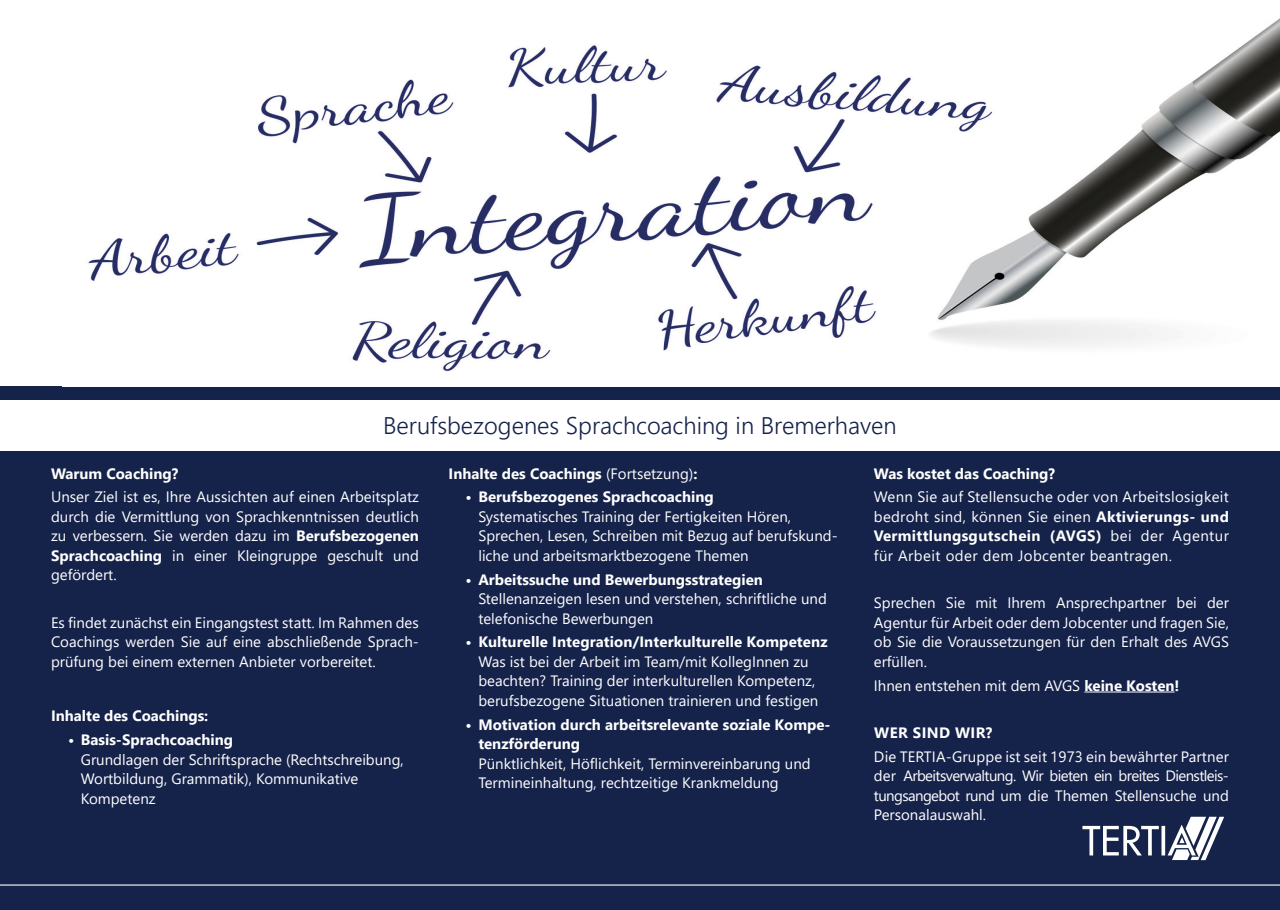
<style>
.page{position:relative;width:1280px;height:910px;background:#fff}
.page>*{position:absolute;margin:0;border:0;box-sizing:border-box;transform-origin:0 0}
.t1{font:300 24px "Segoe UI";color:#15224a}
.t2{font:15px/19.5px "Segoe UI";color:#fff;text-align:justify}
.t3{font:700 15px/19.5px "Segoe UI";color:#fff}
.t4{font:700 15px "Segoe UI";letter-spacing:.035em;color:#fff}
.s1{font-weight:700}
.s2{font-weight:400}
</style>
<div class="page">
<div style="left:0;top:387px;width:1280px;height:523px;background:#15224a"></div>
<hr style="left:0;top:884px;width:1280px;height:2px;background:#fff">
<svg style="left:1082px;top:817px;width:142px;height:43px"></svg>
<div style="left:0;top:400px;width:1280px;height:51px;background:#fff"></div>
<img style="left:88px;top:18px;width:1192px;height:354px">
<hr style="left:1084px;top:692px;width:90px;height:1px;background:#fff">
<h1 class="t1" style="left:383px;top:403px;width:515px">Berufsbezogenes Sprachcoaching in Bremerhaven</h1>
<p class="t3" style="left:51px;top:462px;width:129px">Warum Coaching?</p>
<p class="t2" style="left:51px;top:486px;width:369px">Unser Ziel ist es, Ihre Aussichten auf einen Arbeitsplatz durch die Vermittlung von Sprachkenntnissen deutlich zu verbessern. Sie werden dazu im <span class="s1">Berufsbezogenen Sprachcoaching</span> in einer Kleingruppe geschult und gefördert.</p>
<p class="t2" style="left:51px;top:611px;width:369px">Es findet zunächst ein Eingangstest statt. Im Rahmen des Coachings werden Sie auf eine abschließende Sprach&shy;prüfung bei einem externen Anbieter vorbereitet.</p>
<p class="t3" style="left:51px;top:705px;width:159px">Inhalte des Coachings:</p>
<p class="t3" style="left:68px;top:729px;width:167px">• Basis-Sprachcoaching</p>
<p class="t2" style="left:81px;top:748px;width:325px;text-align:left">Grundlagen der Schriftsprache (Rechtschreibung,<br>Wortbildung, Grammatik), Kommunikative<br>Kompetenz</p>
<p class="t3" style="left:449px;top:462px;width:250px">Inhalte des Coachings <span class="s2">(Fortsetzung)</span>:</p>
<p class="t3" style="left:466px;top:486px;width:250px">• Berufsbezogenes Sprachcoaching</p>
<p class="t2" style="left:478px;top:505px;width:361px;text-align:left">Systematisches Training der Fertigkeiten Hören,<br>Sprechen, Lesen, Schreiben mit Bezug auf berufskund&shy;liche und arbeitsmarktbezogene Themen</p>
<p class="t3" style="left:466px;top:568px;width:299px">• Arbeitssuche und Bewerbungsstrategien</p>
<p class="t2" style="left:478px;top:588px;width:350px">Stellenanzeigen lesen und verstehen, schriftliche und telefonische Bewerbungen</p>
<p class="t3" style="left:466px;top:631px;width:363px">• Kulturelle Integration/Interkulturelle Kompetenz</p>
<p class="t2" style="left:478px;top:650px;width:341px;text-align:left">Was ist bei der Arbeit im Team/mit KollegInnen zu beachten? Training der interkulturellen Kompetenz, berufsbezogene Situationen trainieren und festigen</p>
<p class="t3" style="left:478px;top:713px;width:354px;text-indent:-13px">• Motivation durch arbeitsrelevante soziale Kompe&shy;tenzförderung</p>
<p class="t2" style="left:478px;top:752px;width:334px">Pünktlichkeit, Höflichkeit, Terminvereinbarung und<br>Termineinhaltung, rechtzeitige Krankmeldung</p>
<p class="t3" style="left:874px;top:462px;width:183px">Was kostet das Coaching?</p>
<p class="t2" style="left:874px;top:486px;width:357px">Wenn Sie auf Stellensuche oder von Arbeitslosigkeit bedroht sind, können Sie einen <span class="s1">Aktivierungs- und Vermittlungsgutschein (AVGS)</span> bei der Agentur für Arbeit oder dem Jobcenter beantragen.</p>
<p class="t2" style="left:874px;top:592px;width:357px">Sprechen Sie mit Ihrem Ansprechpartner bei der Agentur für Arbeit oder dem Jobcenter und fragen Sie, ob Sie die Voraussetzungen für den Erhalt des AVGS erfüllen.</p>
<p class="t2" style="left:874px;top:674px;width:307px">Ihnen entstehen mit dem AVGS <span class="s1">keine Kosten!</span></p>
<p class="t4" style="left:874px;top:719px;width:120px">WER SIND WIR?</p>
<p class="t2" style="left:874px;top:745px;width:357px">Die TERTIA-Gruppe ist seit 1973 ein bewährter Partner der Arbeitsverwaltung. Wir bieten ein breites Dienstleis&shy;tungsangebot rund um die Themen Stellensuche und Personalauswahl.</p>
</div>
